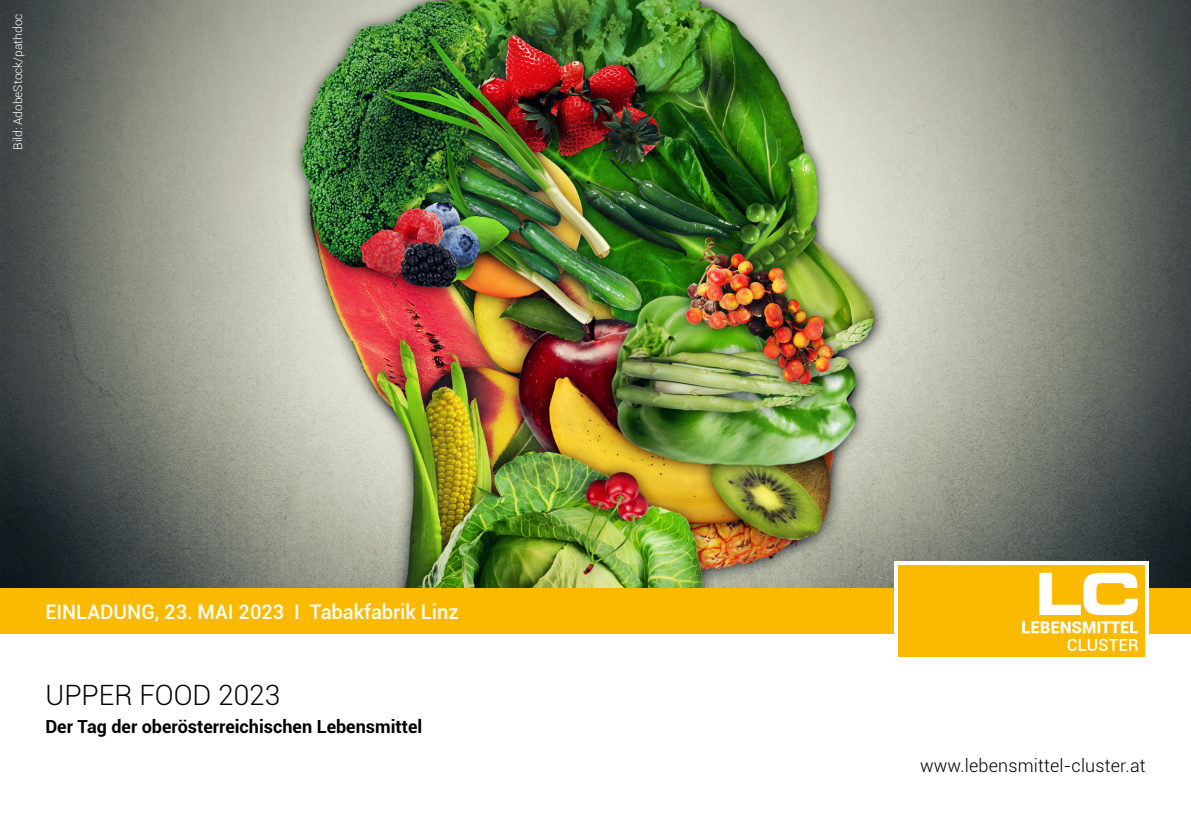
<style>
.page{position:relative;width:1191px;height:840px;background:#fff}
.page>*{position:absolute;margin:0;border:0;box-sizing:border-box;transform-origin:0 0}
.HL_TS{font:300 28px "Roboto";color:#000}
.EINLADUNG__TS{font:500 20px "Roboto";color:#fff}
.SL_TS{font:700 18px "Roboto";color:#000}
.www_TS{font:300 18px "Roboto";letter-spacing:.01em;color:#000}
.Fließtext{font:300 12px "Roboto";color:#fff}
</style>
<div class="page">
<img style="left:0;top:0;width:1191px;height:588px">
<div style="left:0;top:588px;width:1191px;height:45px;background:#fbba00"></div>
<svg style="left:894px;top:561px;width:254px;height:96px"></svg>
<div style="left:898px;top:566px;width:246px;height:90px;background:#fbba00"></div>
<svg style="left:1022px;top:621px;width:116px;height:29px"></svg>
<svg style="left:1039px;top:572px;width:99px;height:42px"></svg>
<p class="Fließtext" style="left:9px;top:150px;width:138px;rotate:-90deg">Bild: AdobeStock/pathdoc</p>
<p class="EINLADUNG__TS" style="left:45px;top:597px;width:415px">EINLADUNG, 23. MAI 2023 I Tabakfabrik Linz</p>
<p class="HL_TS" style="left:46px;top:675px;width:236px">UPPER FOOD 2023</p>
<p class="SL_TS" style="left:45px;top:713px;width:378px">Der Tag der oberösterreichischen Lebensmittel</p>
<p class="www_TS" style="left:920px;top:752px;width:227px">www.lebensmittel-cluster.at</p>
</div>
